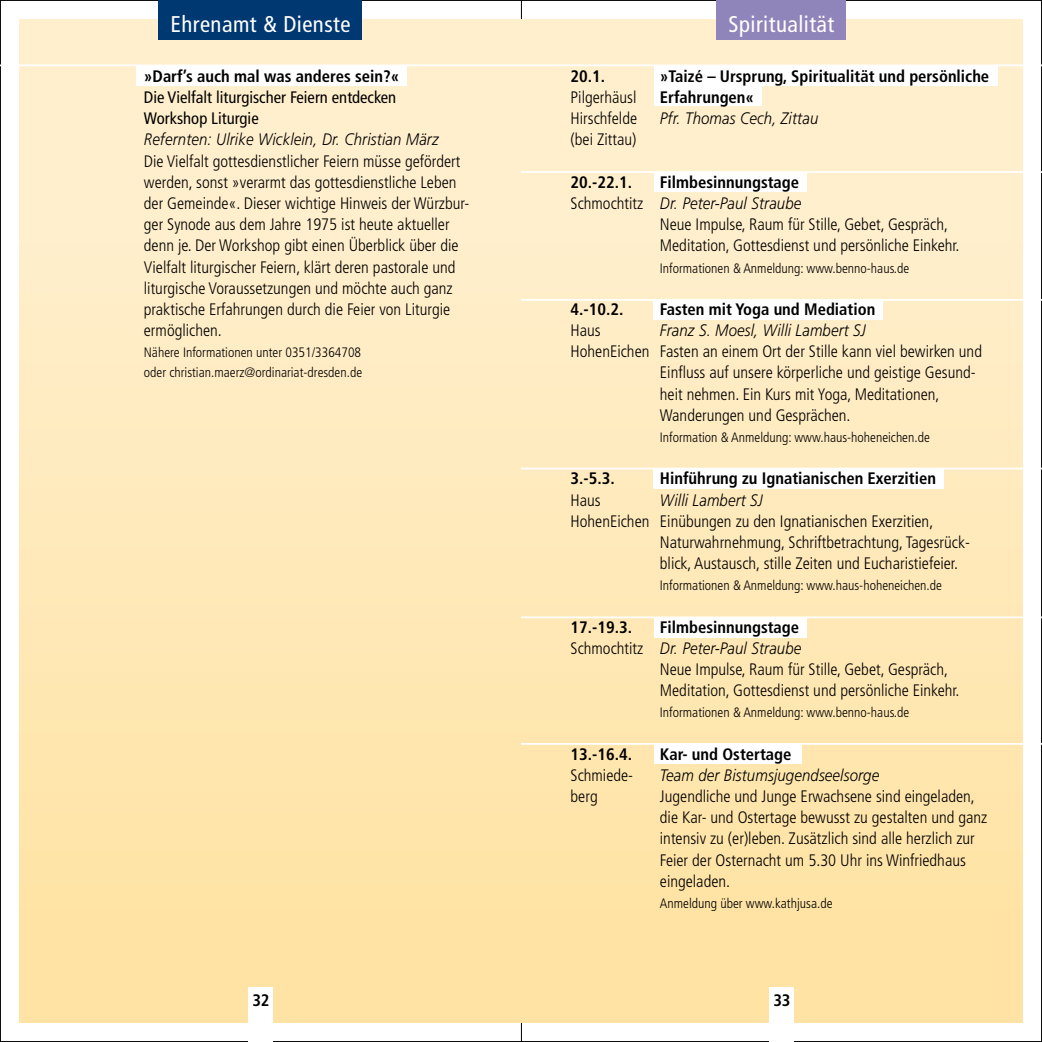
<style>
.page{position:relative;width:1042px;height:1042px;background:#fff}
.page>*{position:absolute;margin:0;border:0;box-sizing:border-box;transform-origin:0 0}
.t1{font:condensed 22.75px "Frutiger LT Std";letter-spacing:.02em;color:#fff}
.t2{font:300 condensed 16.62px/21.2px "Frutiger LT Std";color:#000}
.t3{font:700 condensed 16.62px/21.2px "Frutiger LT Std";color:#000}
.t4{font:italic 300 16.62px "Frutiger LT Std";letter-spacing:.01em;color:#000;scale:.9 1}
.t5{font:condensed 16.62px/21.2px "Frutiger LT Std";color:#000}
.t6{font:300 condensed 13.65px/19.2px "Frutiger LT Std";color:#000}
</style>
<div class="page">
<hr style="left:521px;top:0;width:1px;height:1042px;background:#000">
<div style="left:20px;top:20px;width:501px;height:1002px;background:linear-gradient(to bottom,#fff1d4,#ffe2a2)"></div>
<div style="left:521px;top:20px;width:501px;height:1002px;background:linear-gradient(to bottom,#fff1d4,#ffe2a2)"></div>
<hr style="left:0;top:64px;width:521px;height:2px;background:#fff">
<div style="left:136px;top:66px;width:271px;height:20px;background:#fff"></div>
<hr style="left:521px;top:171px;width:521px;height:2px;background:#fff">
<div style="left:654px;top:172px;width:152px;height:20px;background:#fff"></div>
<hr style="left:521px;top:299px;width:521px;height:2px;background:#fff">
<div style="left:654px;top:300px;width:229px;height:20px;background:#fff"></div>
<hr style="left:521px;top:468px;width:521px;height:1px;background:#fff">
<div style="left:654px;top:469px;width:290px;height:20px;background:#fff"></div>
<hr style="left:521px;top:616px;width:521px;height:2px;background:#fff">
<div style="left:654px;top:618px;width:152px;height:19px;background:#fff"></div>
<hr style="left:521px;top:743px;width:521px;height:2px;background:#fff">
<div style="left:654px;top:744px;width:147px;height:20px;background:#fff"></div>
<div style="left:248px;top:987px;width:25px;height:55px;background:#fff"></div>
<div style="left:769px;top:987px;width:25px;height:55px;background:#fff"></div>
<hr style="left:521px;top:64px;width:521px;height:2px;background:#fff">
<div style="left:654px;top:66px;width:343px;height:20px;background:#fff"></div>
<div style="left:654px;top:86px;width:107px;height:19px;background:#fff"></div>
<div style="left:159px;top:0;width:203px;height:40px;background:#003871"></div>
<div style="left:717px;top:0;width:129px;height:40px;background:#9085ba"></div>
<h1 class="t1" style="left:170px;top:11px;width:181px">Ehrenamt &amp; Dienste</h1>
<h1 class="t1" style="left:728px;top:11px;width:107px">Spiritualität</h1>
<p class="t3" style="left:144px;top:66px;width:257px">»Darf’s auch mal was anderes sein?«</p>
<p class="t5" style="left:144px;top:87px;width:254px">Die Vielfalt liturgischer Feiern entdecken<br>Workshop Liturgie</p>
<p class="t4" style="left:144px;top:130px;width:329px">Refernten: Ulrike Wicklein, Dr. Christian März</p>
<p class="t2" style="left:144px;top:151px;width:327px">Die Vielfalt gottesdienstlicher Feiern müsse gefördert werden, sonst »verarmt das gottesdienstliche Leben der Gemeinde«. Dieser wichtige Hinweis der Würzbur&shy;ger Synode aus dem Jahre 1975 ist heute aktueller denn je. Der Workshop gibt einen Überblick über die Vielfalt liturgischer Feiern, klärt deren pastorale und liturgische Voraussetzungen und möchte auch ganz praktische Erfahrungen durch die Feier von Liturgie ermöglichen.</p>
<p class="t6" style="left:144px;top:343px;width:220px">Nähere Informationen unter 0351/3364708 oder christian.maerz@ordinariat-dresden.de</p>
<p class="t3" style="left:570px;top:66px;width:36px">20.1.</p>
<p class="t2" style="left:570px;top:87px;width:68px;text-align:justify">Pilgerhäusl Hirschfelde (bei Zittau)</p>
<p class="t3" style="left:570px;top:171px;width:63px">20.-22.1.</p>
<p class="t2" style="left:570px;top:193px;width:74px">Schmochtitz</p>
<p class="t3" style="left:570px;top:299px;width:54px">4.-10.2.</p>
<p class="t2" style="left:570px;top:320px;width:80px">Haus<br>HohenEichen</p>
<p class="t3" style="left:570px;top:468px;width:46px">3.-5.3.</p>
<p class="t2" style="left:570px;top:489px;width:80px">Haus<br>HohenEichen</p>
<p class="t3" style="left:570px;top:616px;width:63px">17.-19.3.</p>
<p class="t2" style="left:570px;top:638px;width:74px">Schmochtitz</p>
<p class="t3" style="left:570px;top:743px;width:63px">13.-16.4.</p>
<p class="t2" style="left:570px;top:765px;width:64px">Schmiede&shy;berg</p>
<p class="t3" style="left:660px;top:66px;width:331px">»Taizé – Ursprung, Spiritualität und persönliche<br>Erfahrungen«</p>
<p class="t4" style="left:660px;top:109px;width:177px">Pfr. Thomas Cech, Zittau</p>
<p class="t3" style="left:660px;top:171px;width:141px">Filmbesinnungstage</p>
<p class="t4" style="left:660px;top:194px;width:159px">Dr. Peter-Paul Straube</p>
<p class="t2" style="left:660px;top:214px;width:301px">Neue Impulse, Raum für Stille, Gebet, Gespräch,<br>Meditation, Gottesdienst und persönliche Einkehr.</p>
<p class="t6" style="left:660px;top:258px;width:251px">Informationen &amp; Anmeldung: www.benno-haus.de</p>
<p class="t3" style="left:660px;top:299px;width:217px">Fasten mit Yoga und Mediation</p>
<p class="t4" style="left:660px;top:321px;width:230px">Franz S. Moesl, Willi Lambert SJ</p>
<p class="t2" style="left:660px;top:341px;width:324px">Fasten an einem Ort der Stille kann viel bewirken und Einfluss auf unsere körperliche und geistige Gesund&shy;heit nehmen. Ein Kurs mit Yoga, Meditationen, Wanderungen und Gesprächen.</p>
<p class="t6" style="left:660px;top:428px;width:271px">Information &amp; Anmeldung: www.haus-hoheneichen.de</p>
<p class="t3" style="left:660px;top:468px;width:278px">Hinführung zu Ignatianischen Exerzitien</p>
<p class="t4" style="left:660px;top:490px;width:116px">Willi Lambert SJ</p>
<p class="t2" style="left:660px;top:510px;width:312px">Einübungen zu den Ignatianischen Exerzitien,<br>Naturwahrnehmung, Schriftbetrachtung, Tagesrück&shy;blick, Austausch, stille Zeiten und Eucharistiefeier.</p>
<p class="t6" style="left:660px;top:576px;width:284px">Informationen &amp; Anmeldung: www.haus-hoheneichen.de</p>
<p class="t3" style="left:660px;top:616px;width:141px">Filmbesinnungstage</p>
<p class="t4" style="left:660px;top:638px;width:159px">Dr. Peter-Paul Straube</p>
<p class="t2" style="left:660px;top:659px;width:301px">Neue Impulse, Raum für Stille, Gebet, Gespräch,<br>Meditation, Gottesdienst und persönliche Einkehr.</p>
<p class="t6" style="left:660px;top:703px;width:251px">Informationen &amp; Anmeldung: www.benno-haus.de</p>
<p class="t3" style="left:660px;top:743px;width:133px">Kar- und Ostertage</p>
<p class="t4" style="left:660px;top:765px;width:245px">Team der Bistumsjugendseelsorge</p>
<p class="t2" style="left:660px;top:786px;width:329px">Jugendliche und Junge Erwachsene sind eingeladen, die Kar- und Ostertage bewusst zu gestalten und ganz intensiv zu (er)leben. Zusätzlich sind alle herzlich zur Feier der Osternacht um 5.30 Uhr ins Winfriedhaus eingeladen.</p>
<p class="t6" style="left:660px;top:894px;width:174px">Anmeldung über www.kathjusa.de</p>
<p class="t3" style="left:252px;top:990px;width:19px">32</p>
<p class="t3" style="left:773px;top:990px;width:19px">33</p>
</div>
